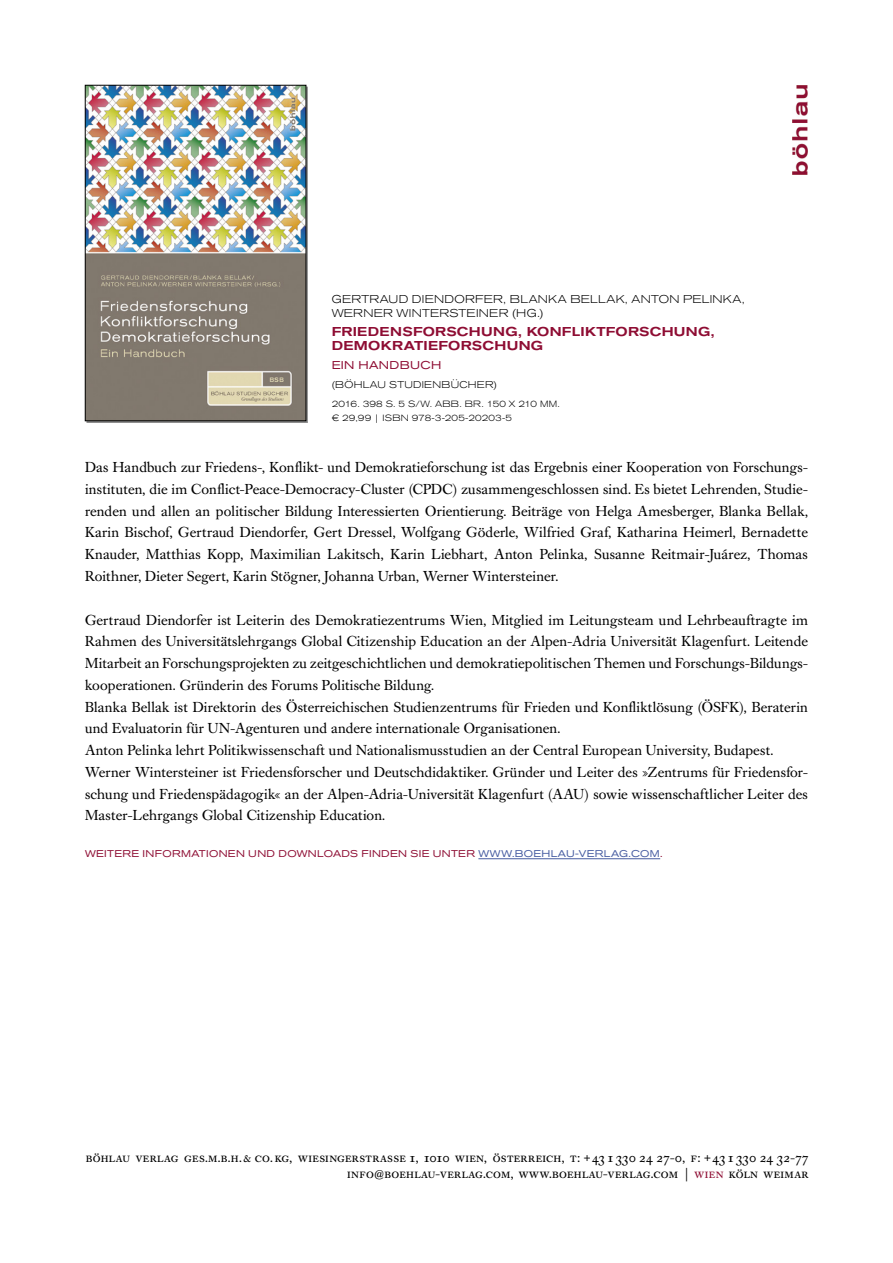
<style>
.page{position:relative;width:893px;height:1263px;background:#fff}
.page>*{position:absolute;margin:0;border:0;box-sizing:border-box;transform-origin:0 0}
.WB-S_Body{font:14.25px/21.8px "Caslon Buch BQ";letter-spacing:.015em;color:#000;text-align:justify}
.t1{font:13.5px "Caslon Buch Expert BQ";letter-spacing:.02em;color:#000}
.WB-S_Titel{font:500 expanded 12.75px/14.2px "Akzidenz Grotesk BQ";letter-spacing:.025em;color:#8e0d33}
.WB-Standard_Autor{font:300 expanded 11.25px/14.2px "Akzidenz Grotesk BQ";letter-spacing:.025em;color:#000}
.WB-S_UT{font:expanded 11.25px "Akzidenz Grotesk BQ";letter-spacing:.03em;color:#8e0d33}
.WB-S_INFOTEXT-1_rt{font:expanded 9.75px "Akzidenz Grotesk BQ";letter-spacing:.03em;color:#8e0d33}
.WB-S_INFOTEXT-1_rt-2{font:expanded 9.75px "Akzidenz Grotesk BQ";letter-spacing:.035em;color:#465ca1}
.WB-S_Reihe{font:300 expanded 9.75px "Akzidenz Grotesk BQ";letter-spacing:.025em;color:#000}
.WB-S_BIB{font:300 expanded 9px/14.2px "Akzidenz Grotesk BQ";letter-spacing:.02em;color:#000}
.s1{color:#8e0d33}
.s2{font-size:10.5px}
.s3{font-weight:500;font-size:11.25px}
</style>
<div class="page">
<img style="left:792px;top:85px;width:16px;height:90px">
<hr style="left:478px;top:858px;width:182px;height:1px;background:#465ca1">
<img style="left:85px;top:85px;width:221px;height:336px">
<p class="WB-Standard_Autor" style="left:332px;top:292px;width:415px">GERTRAUD DIENDORFER, BLANKA BELLAK, ANTON PELINKA,<br>WERNER WINTERSTEINER (HG.)</p>
<p class="WB-S_Titel" style="left:332px;top:325px;width:384px">FRIEDENSFORSCHUNG, KONFLIKTFORSCHUNG,<br>DEMOKRATIEFORSCHUNG</p>
<p class="WB-S_UT" style="left:332px;top:359px;width:109px">EIN HANDBUCH</p>
<p class="WB-S_Reihe" style="left:332px;top:379px;width:31px">(BÖHLAU</p>
<p class="WB-S_Reihe" style="left:389px;top:379px;width:17px">STUDIENB</p>
<p class="WB-S_Reihe" style="left:451px;top:379px;width:27px">ÜCHER</p>
<p class="WB-S_Reihe" style="left:494px;top:379px;width:5px">)</p>
<p class="WB-S_BIB" style="left:332px;top:396px;width:230px">2016. 398 S. 5 S/W. ABB. BR. 150 X 210 MM. € 29,99 | ISBN 978-3-205-20203-5</p>
<p class="WB-S_Body" style="left:85px;top:457px;width:724px">Das Handbuch zur Friedens-, Konflikt- und Demokratieforschung ist das Ergebnis einer Kooperation von Forschungs&shy;instituten, die im Conflict-Peace-Democracy-Cluster (CPDC) zusammengeschlossen sind. Es bietet Lehrenden, Studie&shy;renden und allen an politischer Bildung Interessierten Orientierung. Beiträge von Helga Amesberger, Blanka Bellak, Karin Bischof, Gertraud Diendorfer, Gert Dressel, Wolfgang Göderle, Wilfried Graf, Katharina Heimerl, Bernadette Knauder, Matthias Kopp, Maximilian Lakitsch, Karin Liebhart, Anton Pelinka, Susanne Reitmair-Juárez, Thomas Roithner, Dieter Segert, Karin Stögner, Johanna Urban, Werner Wintersteiner.</p>
<p class="WB-S_Body" style="left:85px;top:609px;width:724px">Gertraud Diendorfer ist Leiterin des Demokratiezentrums Wien, Mitglied im Leitungsteam und Lehrbeauftragte im Rahmen des Universitätslehrgangs Global Citizenship Education an der Alpen-Adria Universität Klagenfurt. Leitende Mitarbeit an Forschungsprojekten zu zeitgeschichtlichen und demokratiepolitischen Themen und Forschungs-Bildungs&shy;kooperationen. Gründerin des Forums Politische Bildung.</p>
<p class="WB-S_Body" style="left:85px;top:696px;width:724px">Blanka Bellak ist Direktorin des Österreichischen Studienzentrums für Frieden und Konfliktlösung (ÖSFK), Beraterin und Evaluatorin für UN-Agenturen und andere internationale Organisationen.</p>
<p class="WB-S_Body" style="left:85px;top:740px;width:690px">Anton Pelinka lehrt Politikwissenschaft und Nationalismusstudien an der Central European University, Budapest.</p>
<p class="WB-S_Body" style="left:85px;top:761px;width:724px">Werner Wintersteiner ist Friedensforscher und Deutschdidaktiker. Gründer und Leiter des »Zentrums für Friedensfor&shy;schung und Friedenspädagogik« an der Alpen-Adria-Universität Klagenfurt (AAU) sowie wissenschaftlicher Leiter des Master-Lehrgangs Global Citizenship Education.</p>
<p class="WB-S_INFOTEXT-1_rt" style="left:85px;top:848px;width:173px">WEITERE IN FORMATION EN UND</p>
<p class="WB-S_INFOTEXT-1_rt" style="left:279px;top:848px;width:99px">DOWN LOADS FIND</p>
<p class="WB-S_INFOTEXT-1_rt-2" style="left:390px;top:848px;width:274px"><span class="s1">EN SI E UNTER</span> WWW.BOEHLAU -VERLAG.COM<span class="s1">.</span></p>
<p class="t1" style="left:86px;top:1149px;width:724px">böhlau verlag ges.m.b.h. <span class="s2">&amp;</span> co. kg, wiesingerstrasse 1, 1010 wien, österreich, t: + 43 1 330 24 27-0, f: + 43 1 330 24 32-77</p>
<p class="t1" style="left:347px;top:1165px;width:463px">info<span class="s3">@</span>boehlau-verlag.com, www.boehlau-verlag.com | <span class="s1">wien</span> köln weimar</p>
</div>
